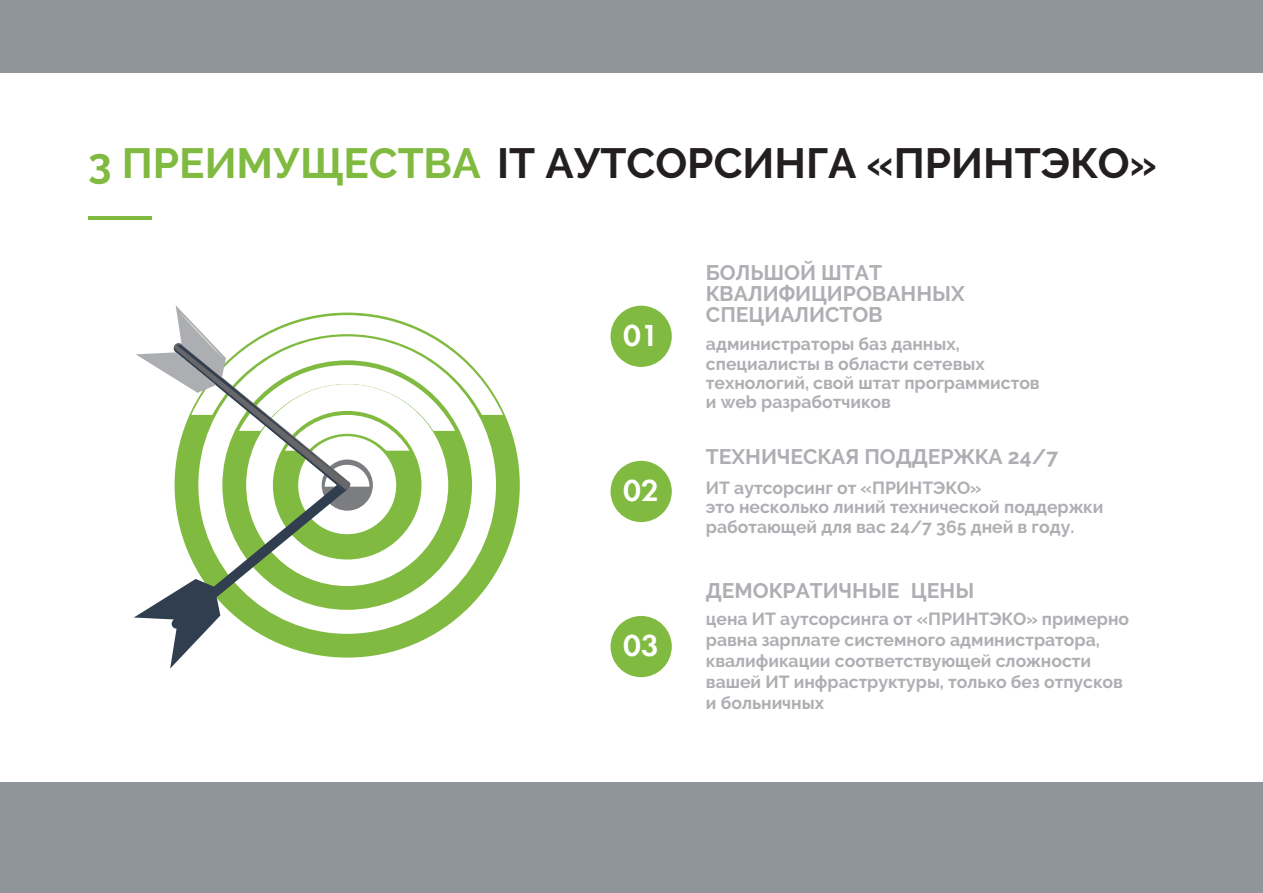
<style>
.page{position:relative;width:1263px;height:893px;background:#fff}
.page>*{position:absolute;margin:0;border:0;box-sizing:border-box;transform-origin:0 0}
.t1{font:700 42.15px "Raleway";color:#231f20}
.t2{font:31.5px "Futura Demi C";color:#fff}
.t3{font:700 21px/21px "Raleway";color:#aeafb3}
.t4{font:700 17.55px/19.4px "Raleway";color:#aeafb3}
.s1{color:#81ba41}
</style>
<div class="page">
<div style="left:0;top:0;width:1263px;height:72px;background:#8f959b"></div>
<div style="left:0;top:783px;width:1263px;height:110px;background:#8f959b"></div>
<hr style="left:89px;top:216px;width:63px;height:4px;background:#81ba41">
<svg style="left:503px;top:411px;width:17px;height:148px;fill:#81ba41"></svg>
<svg style="left:134px;top:305px;width:369px;height:363px"></svg>
<div style="left:610px;top:461px;width:62px;height:61px;background:#81ba41;border-radius:50%"></div>
<div style="left:610px;top:306px;width:62px;height:61px;background:#81ba41;border-radius:50%"></div>
<div style="left:610px;top:616px;width:62px;height:61px;background:#81ba41;border-radius:50%"></div>
<h1 class="t1" style="left:88px;top:139px;width:1070px"><span class="s1">3 ПРЕИМУЩЕСТВА</span> IT АУТСОРСИНГА «ПРИНТЭКО»</h1>
<h2 class="t2" style="left:623px;top:317px;width:37px">01</h2>
<h2 class="t2" style="left:623px;top:472px;width:37px">02</h2>
<h2 class="t2" style="left:623px;top:627px;width:37px">03</h2>
<p class="t3" style="left:706px;top:262px;width:260px">БОЛЬШОЙ ШТАТ<br>КВАЛИФИЦИРОВАННЫХ<br>СПЕЦИАЛИСТОВ</p>
<p class="t4" style="left:706px;top:334px;width:335px">администраторы баз данных, специалисты в области сетевых технологий, свой штат программистов и web разработчиков</p>
<p class="t3" style="left:706px;top:446px;width:354px">ТЕХНИЧЕСКАЯ ПОДДЕРЖКА 24/7</p>
<p class="t4" style="left:706px;top:478px;width:399px">ИТ аутсорсинг от «ПРИНТЭКО»<br>это несколько линий технической поддержки работающей для вас 24/7 365 дней в году.</p>
<p class="t3" style="left:706px;top:580px;width:270px">ДЕМОКРАТИЧНЫЕ ЦЕНЫ</p>
<p class="t4" style="left:706px;top:608px;width:425px;line-height:21px">цена ИТ аутсорсинга от «ПРИНТЭКО» примерно равна зарплате системного администратора, квалификации соответствующей сложности вашей ИТ инфраструктуры, только без отпусков и больничных</p>
</div>
